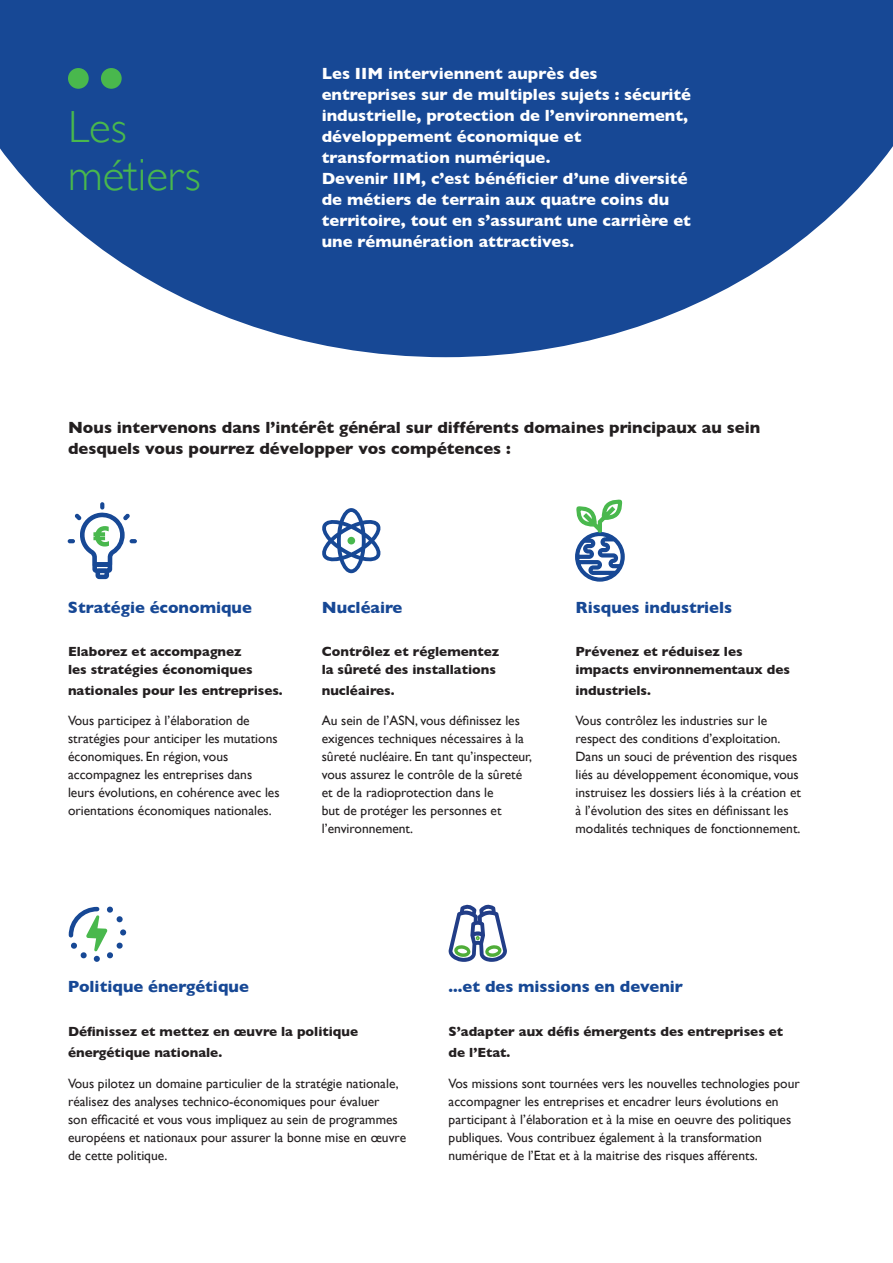
<style>
.page{position:relative;width:893px;height:1263px;background:#fff}
.page>*{position:absolute;margin:0;border:0;box-sizing:border-box;transform-origin:0 0}
.t1{font:300 45px/48px "Gill Sans";color:#49b84d}
.t2{font:700 16.5px/21px "Gill Sans";color:#fff}
.t3{font:700 16.5px/21px "Gill Sans";color:#231f20}
.t4{font:700 16.5px "Gill Sans";color:#174895}
.t5{font:13.5px/18px "Gill Sans";color:#231f20}
.t6{font:700 13.5px/18px "Gill Sans";color:#231f20}
</style>
<div class="page">
<svg style="left:0;top:0;width:893px;height:357px;fill:#174895"></svg>
<div style="left:68px;top:68px;width:21px;height:21px;background:#49b84d;border-radius:50%"></div>
<div style="left:101px;top:68px;width:21px;height:21px;background:#49b84d;border-radius:50%"></div>
<svg style="left:322px;top:508px;width:59px;height:65px"></svg>
<div style="left:347px;top:537px;width:8px;height:7px;background:#49b84d;border-radius:50%"></div>
<svg style="left:68px;top:502px;width:69px;height:78px"></svg>
<svg style="left:575px;top:499px;width:50px;height:83px"></svg>
<svg style="left:68px;top:906px;width:58px;height:56px"></svg>
<svg style="left:448px;top:904px;width:59px;height:58px"></svg>
<p class="t1" style="left:68px;top:102px;width:134px">Les métiers</p>
<p class="t2" style="left:322px;top:63px;width:371px">Les IIM interviennent auprès des entreprises sur de multiples sujets : sécurité industrielle, protection de l’environnement, développement économique et transformation numérique.</p>
<p class="t2" style="left:322px;top:168px;width:371px">Devenir IIM, c’est bénéficier d’une diversité de métiers de terrain aux quatre coins du territoire, tout en s’assurant une carrière et une rémunération attractives.</p>
<p class="t3" style="left:68px;top:417px;width:694px">Nous intervenons dans l’intérêt général sur différents domaines principaux au sein desquels vous pourrez développer vos compétences :</p>
<p class="t4" style="left:68px;top:594px;width:185px">Stratégie économique</p>
<p class="t6" style="left:68px;top:642px;width:186px">Elaborez et accompagnez les stratégies économiques</p>
<p class="t6" style="left:68px;top:681px;width:216px">nationales pour les entreprises.</p>
<p class="t5" style="left:68px;top:712px;width:213px">Vous participez à l’élaboration de stratégies pour anticiper les mutations économiques. En région, vous accompagnez les entreprises dans leurs évolutions, en cohérence avec les orientations économiques nationales.</p>
<p class="t4" style="left:322px;top:594px;width:82px">Nucléaire</p>
<p class="t4" style="left:575px;top:594px;width:158px">Risques industriels</p>
<p class="t6" style="left:322px;top:642px;width:179px">Contrôlez et réglementez la sûreté des installations</p>
<p class="t6" style="left:322px;top:681px;width:74px">nucléaires.</p>
<p class="t5" style="left:322px;top:712px;width:212px">Au sein de l’ASN, vous définissez les exigences techniques nécessaires à la sûreté nucléaire. En tant qu’inspecteur, vous assurez le contrôle de la sûreté et de la radioprotection dans le<br>but de protéger les personnes et l’environnement.</p>
<p class="t6" style="left:575px;top:642px;width:216px">Prévenez et réduisez les impacts environnementaux des</p>
<p class="t6" style="left:575px;top:681px;width:77px">industriels.</p>
<p class="t5" style="left:575px;top:712px;width:227px">Vous contrôlez les industries sur le respect des conditions d’exploitation.<br>Dans un souci de prévention des risques liés au développement économique, vous instruisez les dossiers liés à la création et à l’évolution des sites en définissant les modalités techniques de fonctionnement.</p>
<p class="t4" style="left:68px;top:974px;width:182px">Politique énergétique</p>
<p class="t4" style="left:449px;top:974px;width:236px">...et des missions en devenir</p>
<p class="t6" style="left:68px;top:1021px;width:292px;line-height:21px">Définissez et mettez en œuvre la politique énergétique nationale.</p>
<p class="t5" style="left:68px;top:1074px;width:340px">Vous pilotez un domaine particulier de la stratégie nationale, réalisez des analyses technico-économiques pour évaluer<br>son efficacité et vous vous impliquez au sein de programmes européens et nationaux pour assurer la bonne mise en œuvre de cette politique.</p>
<p class="t6" style="left:449px;top:1021px;width:336px;line-height:21px">S’adapter aux défis émergents des entreprises et de l’Etat.</p>
<p class="t5" style="left:449px;top:1074px;width:353px">Vos missions sont tournées vers les nouvelles technologies pour accompagner les entreprises et encadrer leurs évolutions en participant à l’élaboration et à la mise en oeuvre des politiques publiques. Vous contribuez également à la transformation numérique de l’Etat et à la maitrise des risques afférents.</p>
</div>
